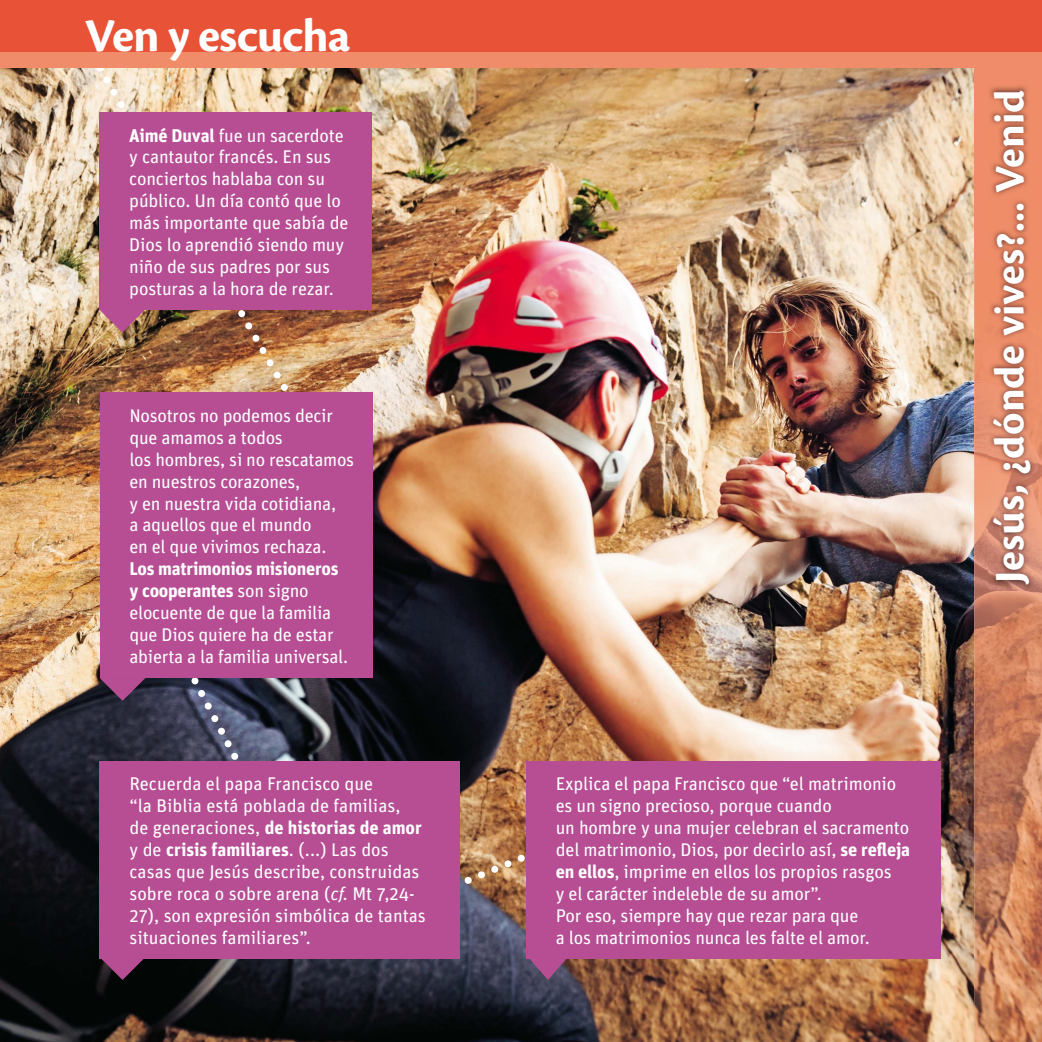
<style>
.page{position:relative;width:1042px;height:1042px;background:#fff}
.page>*{position:absolute;margin:0;border:0;box-sizing:border-box;transform-origin:0 0}
.t1{font:700 49px "Cronos Pro";letter-spacing:-.02em;color:#fff}
.t2{font:700 43.75px "Cronos Pro";color:#fff}
.t3{font:18.38px/21.9px "Unit Pro";letter-spacing:-.01em;color:#fff}
.s1{font-weight:700}
.s2{font-style:italic}
</style>
<div class="page">
<img style="left:0;top:68px;width:974px;height:974px">
<img style="left:974px;top:260px;width:68px;height:782px">
<div style="left:974px;top:55px;width:68px;height:205px;background:#f08c6a"></div>
<img style="left:988px;top:86px;width:48px;height:504px">
<img style="left:97px;top:70px;width:198px;height:329px">
<svg style="left:99px;top:310px;width:46px;height:22px"></svg>
<div style="left:99px;top:112px;width:273px;height:198px;background:#b74e94"></div>
<svg style="left:100px;top:392px;width:199px;height:369px;background:#444358"></svg>
<div style="left:100px;top:393px;width:273px;height:284px;background:#b74e94"></div>
<div style="left:0;top:39px;width:1042px;height:29px;background:#f08c6a"></div>
<div style="left:0;top:0;width:1042px;height:52px;background:#e85236"></div>
<svg style="left:460px;top:825px;width:66px;height:86px;background:#a67b5a"></svg>
<svg style="left:100px;top:958px;width:45px;height:22px"></svg>
<div style="left:100px;top:761px;width:360px;height:197px;background:#b74e94"></div>
<div style="left:526px;top:761px;width:414px;height:197px;background:#b74e94"></div>
<svg style="left:526px;top:958px;width:44px;height:22px"></svg>
<h1 class="t1" style="left:85px;top:17px;width:267px">Ven y escucha</h1>
<p class="t3" style="left:129px;top:126px;width:221px"><span class="s1">Aimé Duval</span> fue un sacerdote y cantautor francés. En sus conciertos hablaba con su público. Un día contó que lo más importante que sabía de<br>Dios lo aprendió siendo muy niño de sus padres por sus posturas a la hora de rezar.</p>
<p class="t3" style="left:129px;top:406px;width:226px">Nosotros no podemos decir que amamos a todos<br>los hombres, si no rescatamos en nuestros corazones,<br>y en nuestra vida cotidiana,<br>a aquellos que el mundo<br>en el que vivimos rechaza.</p>
<p class="t3" style="left:129px;top:559px;width:220px"><span class="s1">Los matrimonios misioneros y cooperantes</span> son signo elocuente de que la familia que Dios quiere ha de estar abierta a la familia universal.</p>
<p class="t3" style="left:129px;top:775px;width:298px">Recuerda el papa Francisco que<br>“la Biblia está poblada de familias,<br>de generaciones, <span class="s1">de historias de amor </span>y de <span class="s1">crisis familiares</span>. (...) Las dos casas que Jesús describe, construidas sobre roca o sobre arena (<span class="s2">cf.</span> Mt 7,24- 27), son expresión simbólica de tantas situaciones familiares”.</p>
<p class="t3" style="left:556px;top:775px;width:356px">Explica el papa Francisco que “el matrimonio es un signo precioso, porque cuando<br>un hombre y una mujer celebran el sacramento del matrimonio, Dios, por decirlo así, <span class="s1">se refleja en ellos</span>, imprime en ellos los propios rasgos<br>y el carácter indeleble de su amor”.<br>Por eso, siempre hay que rezar para que<br>a los matrimonios nunca les falte el amor.</p>
<h2 class="t2" style="left:993px;top:583px;width:495px;rotate:-90deg">Jesús, ¿dónde vives?... Venid</h2>
</div>
